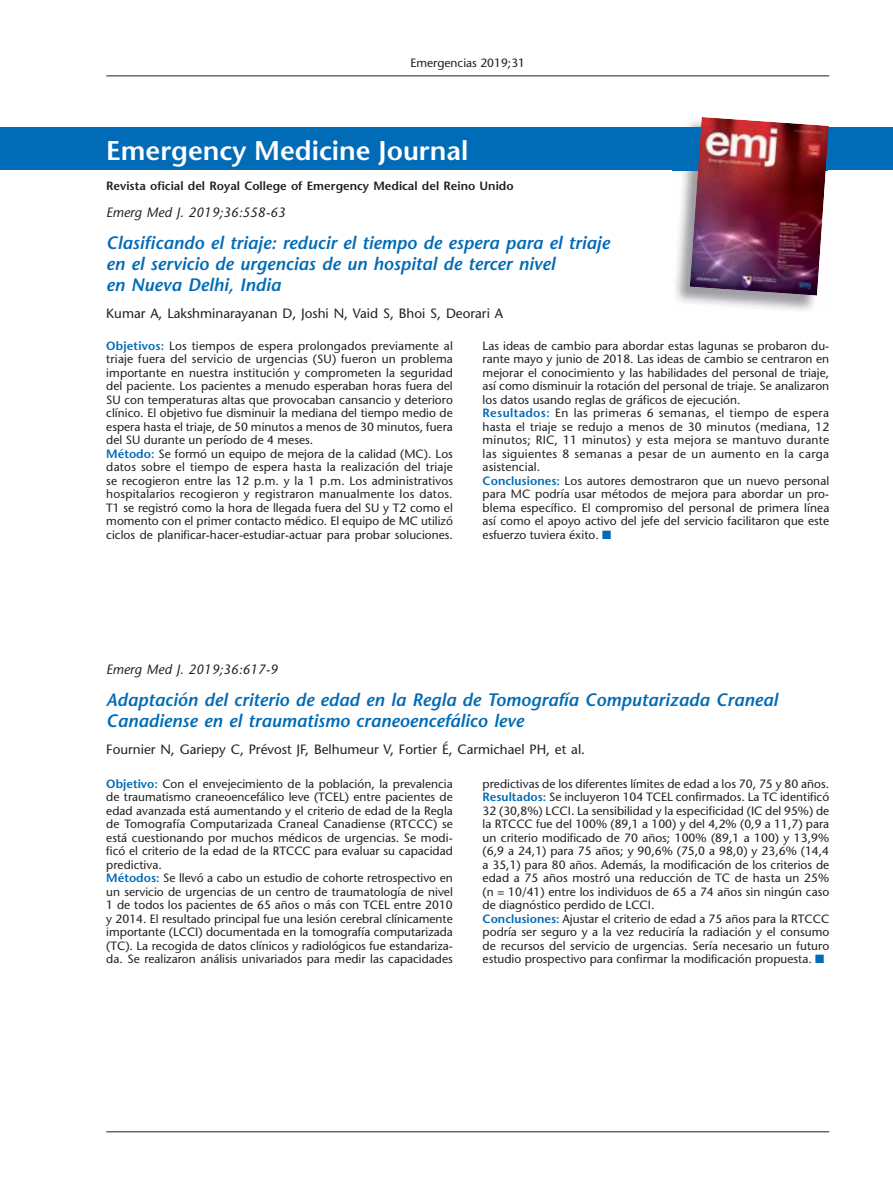
<style>
.page{position:relative;width:893px;height:1191px;background:#fff}
.page>*{position:absolute;margin:0;border:0;box-sizing:border-box;transform-origin:0 0}
.t1{font:600 27px "Stone Sans";color:#fff}
.t2{font:italic 600 18px/21px "Stone Sans";color:#006bb6}
.t3{font:13.5px "Stone Sans";color:#221f1f}
.t4{font:italic 13.5px "Stone Sans";color:#221f1f}
.t5{font:12px/13.5px "Stone Sans";color:#221f1f}
.t6{font:600 12px "Stone Sans";color:#221f1f}
.s1{font-weight:600;color:#006bb6}
.s2{color:#006bb6}
</style>
<div class="page">
<hr style="left:106px;top:1131px;width:723px;height:1px;background:#221f1f">
<hr style="left:106px;top:75px;width:723px;height:1px;background:#221f1f">
<div style="left:0;top:128px;width:893px;height:42px;background:#006bb6"></div>
<img style="left:673px;top:124px;width:144px;height:187px">
<img style="left:673px;top:128px;width:17px;height:42px">
<img style="left:690px;top:117px;width:139px;height:178px">
<p class="t5" style="left:410px;top:57px;width:116px">Emergencias 2019;31</p>
<h1 class="t1" style="left:106px;top:137px;width:363px">Emergency Medicine Journal</h1>
<p class="t6" style="left:106px;top:180px;width:409px">Revista oficial del Royal College of Emergency Medical del Reino Unido</p>
<p class="t4" style="left:106px;top:206px;width:181px">Emerg Med J. 2019;36:558-63</p>
<h2 class="t2" style="left:106px;top:233px;width:505px">Clasificando el triaje: reducir el tiempo de espera para el triaje en el servicio de urgencias de un hospital de tercer nivel<br>en Nueva Delhi, India</h2>
<p class="t3" style="left:106px;top:306px;width:398px">Kumar A, Lakshminarayanan D, Joshi N, Vaid S, Bhoi S, Deorari A</p>
<p class="t5" style="left:106px;top:339px;width:348px"><span class="s1">Objetivos:</span> Los tiempos de espera prolongados previamente al triaje fuera del servicio de urgencias (SU) fueron un problema importante en nuestra institución y comprometen la seguridad del paciente. Los pacientes a menudo esperaban horas fuera del SU con temperaturas altas que provocaban cansancio y deterioro clínico. El objetivo fue disminuir la mediana del tiempo medio de espera hasta el triaje, de 50 minutos a menos de 30 minutos, fuera del SU durante un período de 4 meses.<br><span class="s1">Método:</span> Se formó un equipo de mejora de la calidad (MC). Los datos sobre el tiempo de espera hasta la realización del triaje se recogieron entre las 12 p.m. y la 1 p.m. Los administrativos hospitalarios recogieron y registraron manualmente los datos.<br>T1 se registró como la hora de llegada fuera del SU y T2 como el momento con el primer contacto médico. El equipo de MC utilizó ciclos de planificar-hacer-estudiar-actuar para probar soluciones.</p>
<p class="t5" style="left:483px;top:339px;width:348px">Las ideas de cambio para abordar estas lagunas se probaron du&shy;rante mayo y junio de 2018. Las ideas de cambio se centraron en mejorar el conocimiento y las habilidades del personal de triaje, así como disminuir la rotación del personal de triaje. Se analizaron los datos usando reglas de gráficos de ejecución.<br><span class="s1">Resultados:</span> En las primeras 6 semanas, el tiempo de espera hasta el triaje se redujo a menos de 30 minutos (mediana, 12 minutos; RIC, 11 minutos) y esta mejora se mantuvo durante las siguientes 8 semanas a pesar de un aumento en la carga asistencial.<br><span class="s1">Conclusiones:</span> Los autores demostraron que un nuevo personal para MC podría usar métodos de mejora para abordar un pro&shy;blema específico. El compromiso del personal de primera línea así como el apoyo activo del jefe del servicio facilitaron que este esfuerzo tuviera éxito. <span class="s2">■</span></p>
<p class="t4" style="left:106px;top:663px;width:173px">Emerg Med J. 2019;36:617-9</p>
<h2 class="t2" style="left:106px;top:690px;width:673px">Adaptación del criterio de edad en la Regla de Tomografía Computarizada Craneal<br>Canadiense en el traumatismo craneoencefálico leve</h2>
<p class="t3" style="left:106px;top:742px;width:480px">Fournier N, Gariepy C, Prévost JF, Belhumeur V, Fortier É, Carmichael PH, et al.</p>
<p class="t5" style="left:106px;top:777px;width:348px"><span class="s1">Objetivo:</span> Con el envejecimiento de la población, la prevalencia de traumatismo craneoencefálico leve (TCEL) entre pacientes de edad avanzada está aumentando y el criterio de edad de la Regla de Tomografía Computarizada Craneal Canadiense (RTCCC) se está cuestionando por muchos médicos de urgencias. Se modi&shy;ficó el criterio de la edad de la RTCCC para evaluar su capacidad predictiva.<br><span class="s1">Métodos:</span> Se llevó a cabo un estudio de cohorte retrospectivo en un servicio de urgencias de un centro de traumatología de nivel 1 de todos los pacientes de 65 años o más con TCEL entre 2010 y 2014. El resultado principal fue una lesión cerebral clínicamente importante (LCCI) documentada en la tomografía computarizada (TC). La recogida de datos clínicos y radiológicos fue estandariza&shy;da. Se realizaron análisis univariados para medir las capacidades</p>
<p class="t5" style="left:483px;top:777px;width:348px">predictivas de los diferentes límites de edad a los 70, 75 y 80 años.<br><span class="s1">Resultados:</span> Se incluyeron 104 TCEL confirmados. La TC identificó 32 (30,8%) LCCI. La sensibilidad y la especificidad (IC del 95%) de la RTCCC fue del 100% (89,1 a 100) y del 4,2% (0,9 a 11,7) para un criterio modificado de 70 años; 100% (89,1 a 100) y 13,9% (6,9 a 24,1) para 75 años; y 90,6% (75,0 a 98,0) y 23,6% (14,4 a 35,1) para 80 años. Además, la modificación de los criterios de edad a 75 años mostró una reducción de TC de hasta un 25% (n = 10/41) entre los individuos de 65 a 74 años sin ningún caso de diagnóstico perdido de LCCI.<br><span class="s1">Conclusiones:</span> Ajustar el criterio de edad a 75 años para la RTCCC podría ser seguro y a la vez reduciría la radiación y el consumo de recursos del servicio de urgencias. Sería necesario un futuro estudio prospectivo para confirmar la modificación propuesta. <span class="s2">■</span></p>
</div>
